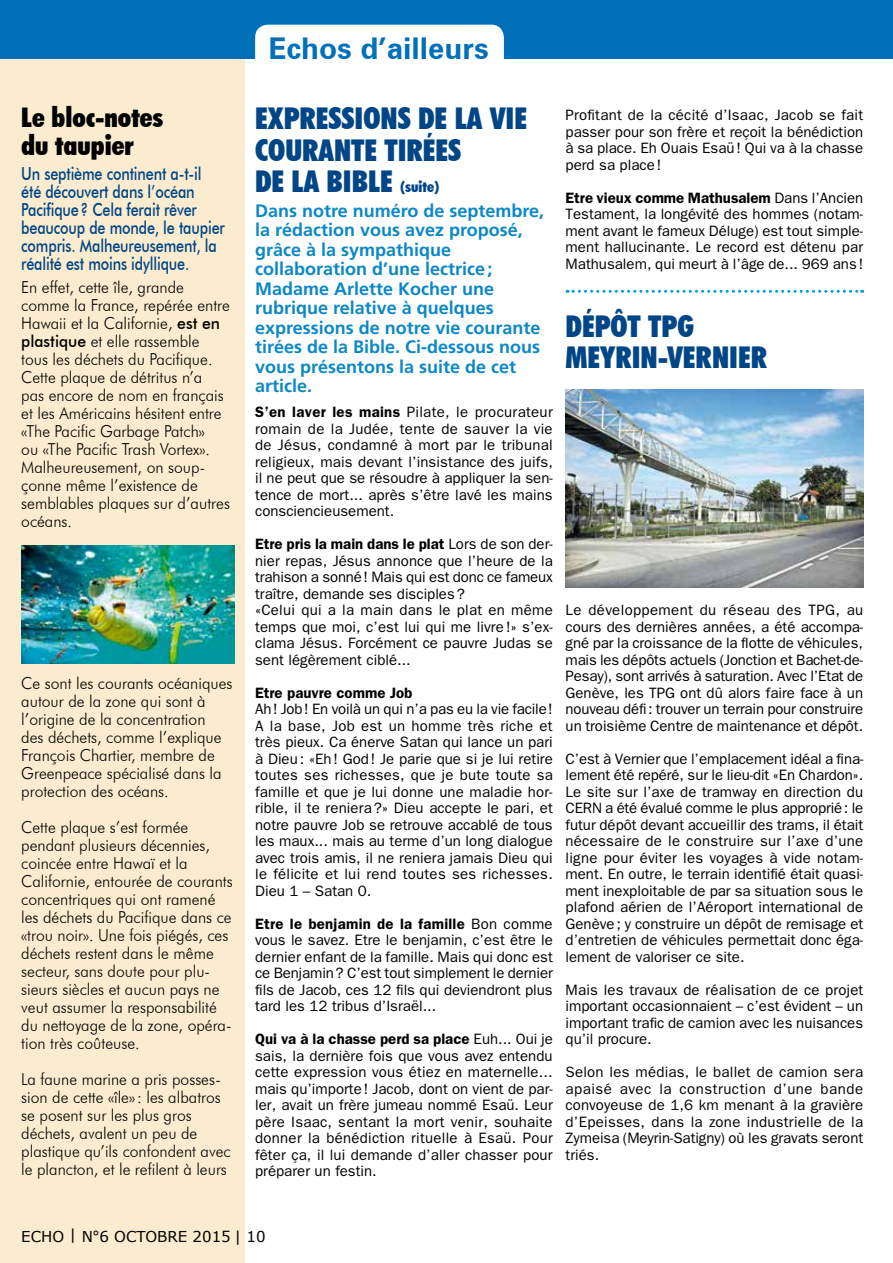
<style>
.page{position:relative;width:893px;height:1263px;background:#fff}
.page>*{position:absolute;margin:0;border:0;box-sizing:border-box;transform-origin:0 0}
.t1{font:900 condensed 30px/31.5px "Futura BT";color:#004687}
.t2{font:700 30px "Zurich BT";color:#0071b9}
.t3{font:900 condensed 27px/28.5px "Futura BT";color:#000}
.t4{font:700 18px/19.5px "Frutiger";color:#0d88c6}
.t5{font:500 18px/18px "Futura BT";letter-spacing:-.01em;color:#004687;scale:.8 1}
.t6{font:300 16.5px/18px "Futura BT";color:#000;scale:.95 1}
.t7{font:15px/16.5px "Franklin Gothic";color:#000;text-align:justify}
.t8{font:15px "Verdana";color:#000}
.t9{font:600 15px "Franklin Gothic";color:#000}
.s1{font-weight:500}
.s2{font-size:15px}
.s3{font-weight:600}
.s4{font-size:12.6px}
</style>
<div class="page">
<div style="left:0;top:59px;width:245px;height:1204px;background:#fceccf"></div>
<div style="left:0;top:0;width:893px;height:59px;background:#0071b9"></div>
<div style="left:255px;top:25px;width:249px;height:34px;background:#fff"></div>
<svg style="left:567px;top:290px;width:296px;height:3px"></svg>
<img style="left:566px;top:389px;width:297px;height:199px">
<img style="left:21px;top:545px;width:213px;height:119px">
<h2 class="t3" style="left:21px;top:103px;width:144px">Le bloc-notes du taupier</h2>
<p class="t5" style="left:21px;top:164px;width:256px">Un septième continent a-t-il été découvert dans l’océan<br>Pacifique? Cela ferait rêver beaucoup de monde, le taupier compris. Malheureusement, la réalité est moins idyllique.</p>
<p class="t6" style="left:21px;top:278px;width:221px">En effet, cette île, grande comme la France, repérée entre<br>Hawaii et la Californie, <span class="s1">est en plastique</span> et elle rassemble tous les déchets du Pacifique.<br>Cette plaque de détritus n’a<br>pas encore de nom en français et les Américains hésitent entre «The Pacific Garbage Patch»<br>ou «The Pacific Trash Vortex».<br>Malheureusement, on soup&shy;çonne même l’existence de semblables plaques sur d’autres océans.</p>
<p class="t6" style="left:21px;top:674px;width:224px">Ce sont les courants océaniques autour de la zone qui sont à l’origine de la concentration<br>des déchets, comme l’explique<br>François Chartier, membre de<br>Greenpeace spécialisé dans la protection des océans.</p>
<p class="t6" style="left:21px;top:818px;width:224px">Cette plaque s’est formée pendant plusieurs décennies, coincée entre Hawaï et la<br>Californie, entourée de courants concentriques qui ont ramené les déchets du Pacifique dans ce «trou noir». Une fois piégés, ces déchets restent dans le même secteur, sans doute pour plu&shy;sieurs siècles et aucun pays ne veut assumer la responsabilité du nettoyage de la zone, opéra&shy;tion très coûteuse.</p>
<p class="t6" style="left:21px;top:1070px;width:222px">La faune marine a pris posses&shy;sion de cette «île»: les albatros se posent sur les plus gros déchets, avalent un peu de plastique qu’ils confondent avec le plancton, et le refilent à leurs</p>
<h1 class="t2" style="left:268px;top:30px;width:222px">Echos d’ailleurs</h1>
<h1 class="t1" style="left:255px;top:102px;width:273px">EXPRESSIONS DE LA VIE<br>COURANTE TIRÉES<br>DE LA BIBLE <span class="s2">(suite)</span></h1>
<p class="t4" style="left:255px;top:201px;width:291px">Dans notre numéro de septembre, la rédaction vous avez proposé, grâce à la sympathique collaboration d’une lectrice;<br>Madame Arlette Kocher une rubrique relative à quelques expressions de notre vie courante tirées de la Bible. Ci-dessous nous vous présentons la suite de cet article.</p>
<p class="t7" style="left:255px;top:403px;width:299px"><span class="s3">S’en laver les mains</span> Pilate, le procurateur romain de la Judée, tente de sauver la vie de Jésus, condamné à mort par le tribunal religieux, mais devant l’insistance des juifs, il ne peut que se résoudre à appliquer la sen&shy;tence de mort... après s’être lavé les mains consciencieusement.</p>
<p class="t7" style="left:255px;top:535px;width:299px;text-align:left"><span class="s3">Etre pris la main dans le plat</span> Lors de son der&shy;nier repas, Jésus annonce que l’heure de la trahison a sonné! Mais qui est donc ce fameux traître, demande ses disciples?<br>«Celui qui a la main dans le plat en même temps que moi, c’est lui qui me livre !» s’ex&shy;clama Jésus. Forcément ce pauvre Judas se sent légèrement ciblé...</p>
<p class="t9" style="left:255px;top:683px;width:159px">Etre pauvre comme Job</p>
<p class="t7" style="left:255px;top:700px;width:299px">Ah! Job! En voilà un qui n’a pas eu la vie facile!<br>A la base, Job est un homme très riche et très pieux. Ca énerve Satan qui lance un pari à Dieu: «Eh! God! Je parie que si je lui retire toutes ses richesses, que je bute toute sa famille et que je lui donne une maladie hor&shy;rible, il te reniera?» Dieu accepte le pari, et notre pauvre Job se retrouve accablé de tous les maux... mais au terme d’un long dialogue avec trois amis, il ne reniera jamais Dieu qui le félicite et lui rend toutes ses richesses.<br>Dieu 1 – Satan 0.</p>
<p class="t7" style="left:255px;top:915px;width:299px"><span class="s3">Etre le benjamin de la famille</span> Bon comme vous le savez. Etre le benjamin, c’est être le dernier enfant de la famille. Mais qui donc est ce Benjamin? C’est tout simplement le dernier fils de Jacob, ces 12 fils qui deviendront plus tard les 12 tribus d’Israël...</p>
<p class="t7" style="left:255px;top:1030px;width:299px"><span class="s3">Qui va à la chasse perd sa place</span> Euh... Oui je sais, la dernière fois que vous avez entendu cette expression vous étiez en maternelle... mais qu’importe! Jacob, dont on vient de par&shy;ler, avait un frère jumeau nommé Esaü. Leur père Isaac, sentant la mort venir, souhaite donner la bénédiction rituelle à Esaü. Pour fêter ça, il lui demande d’aller chasser pour préparer un festin.</p>
<p class="t7" style="left:566px;top:106px;width:299px">Profitant de la cécité d’Isaac, Jacob se fait passer pour son frère et reçoit la bénédiction à sa place. Eh Ouais Esaü! Qui va à la chasse perd sa place!</p>
<p class="t7" style="left:566px;top:189px;width:299px"><span class="s3">Etre vieux comme Mathusalem</span> Dans l’Ancien Testament, la longévité des hommes (notam&shy;ment avant le fameux Déluge) est tout simple&shy;ment hallucinante. Le record est détenu par Mathusalem, qui meurt à l’âge de... 969 ans!</p>
<h1 class="t1" style="left:566px;top:310px;width:203px">DÉPÔT TPG<br>MEYRIN-VERNIER</h1>
<p class="t7" style="left:566px;top:601px;width:299px">Le développement du réseau des TPG, au cours des dernières années, a été accompa&shy;gné par la croissance de la flotte de véhicules, mais les dépôts actuels (Jonction et Bachet-de-Pesay), sont arrivés à saturation. Avec l’Etat de Genève, les TPG ont dû alors faire face à un nouveau défi: trouver un terrain pour construire un troisième Centre de maintenance et dépôt.</p>
<p class="t7" style="left:566px;top:750px;width:299px">C’est à Vernier que l’emplacement idéal a fina&shy;lement été repéré, sur le lieu-dit «En Chardon».<br>Le site sur l’axe de tramway en direction du CERN a été évalué comme le plus approprié: le futur dépôt devant accueillir des trams, il était nécessaire de le construire sur l’axe d’une ligne pour éviter les voyages à vide notam&shy;ment. En outre, le terrain identifié était quasi&shy;ment inexploitable de par sa situation sous le plafond aérien de l’Aéroport international de Genève; y construire un dépôt de remisage et d’entretien de véhicules permettait donc éga&shy;lement de valoriser ce site.</p>
<p class="t7" style="left:566px;top:981px;width:299px">Mais les travaux de réalisation de ce projet important occasionnaient – c’est évident – un important trafic de camion avec les nuisances qu’il procure.</p>
<p class="t7" style="left:566px;top:1063px;width:299px">Selon les médias, le ballet de camion sera apaisé avec la construction d’une bande convoyeuse de 1,6 km menant à la gravière d’Epeisses, dans la zone industrielle de la Zymeisa (Meyrin-Satigny) où les gravats seront triés.</p>
<p class="t8" style="left:21px;top:1226px;width:246px">ECHO | N<span class="s4">°</span>6 OCTOBRE 2015 | 10</p>
</div>
